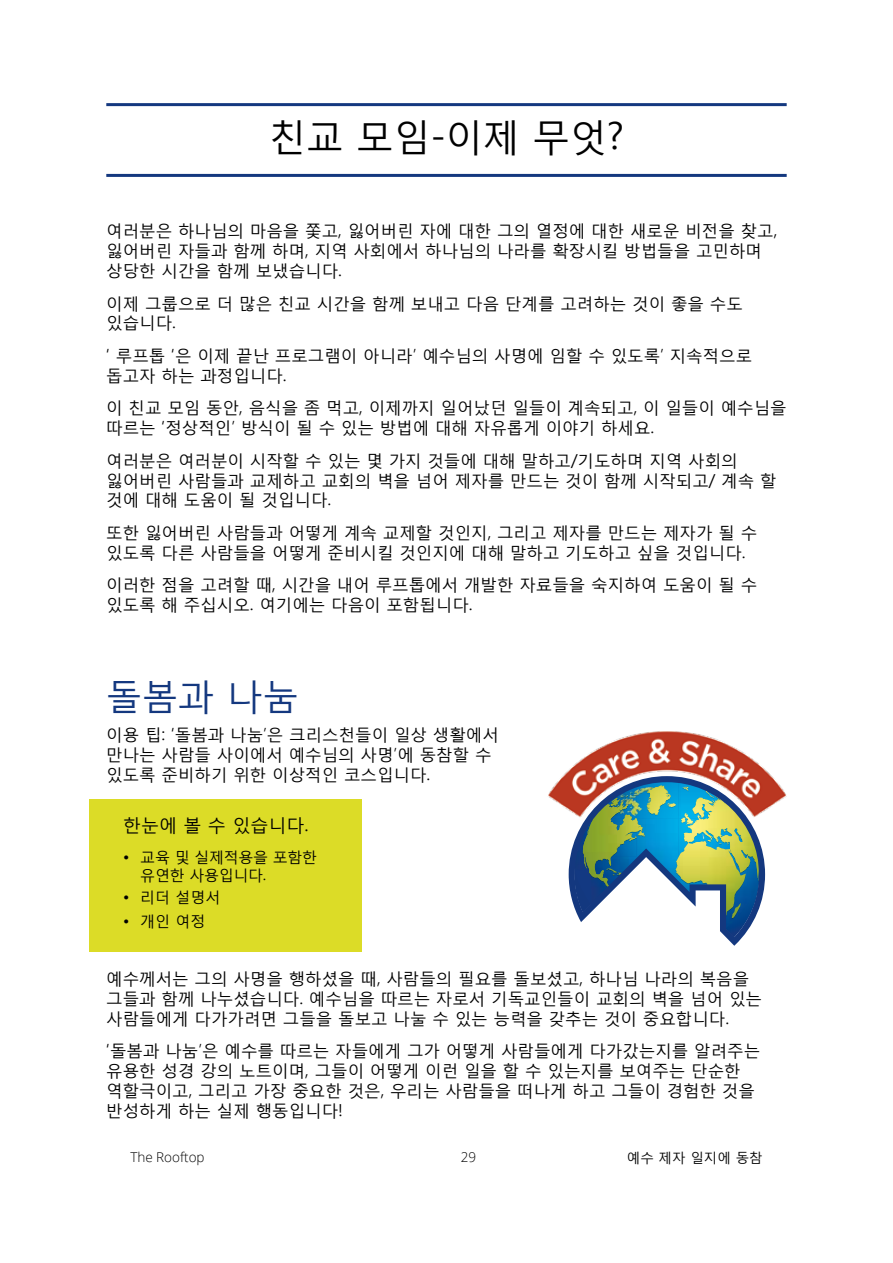
<style>
.page{position:relative;width:893px;height:1263px;background:#fff}
.page>*{position:absolute;margin:0;border:0;box-sizing:border-box;transform-origin:0 0}
.t1{font:37.5px "Malgun Gothic";letter-spacing:-.01em;color:#000}
.t2{font:36px "Malgun Gothic";color:#14387f}
.t3{font:18px "Malgun Gothic";color:#000}
.t4{font:16.5px/19.8px "Malgun Gothic";color:#000}
.t5{font:15px/18px "Malgun Gothic";letter-spacing:-.02em;color:#000}
.t6{font:300 13.5px "Open Sans";color:#000}
.t7{font:13.5px "Malgun Gothic";color:#000}
</style>
<div class="page">
<div style="left:89px;top:799px;width:272px;height:152px;background:#dcdc27"></div>
<img style="left:548px;top:731px;width:239px;height:80px">
<svg style="left:569px;top:776px;width:196px;height:170px"></svg>
<hr style="left:106px;top:103px;width:681px;height:3px;background:#14387f">
<hr style="left:106px;top:174px;width:681px;height:3px;background:#14387f">
<h1 class="t1" style="left:269px;top:114px;width:356px">친교 모임-이제 무엇?</h1>
<p class="t4" style="left:106px;top:221px;width:672px">여러분은 하나님의 마음을 쫓고, 잃어버린 자에 대한 그의 열정에 대한 새로운 비전을 찾고, 잃어버린 자들과 함께 하며, 지역 사회에서 하나님의 나라를 확장시킬 방법들을 고민하며 상당한 시간을 함께 보냈습니다.</p>
<p class="t4" style="left:106px;top:293px;width:638px">이제 그룹으로 더 많은 친교 시간을 함께 보내고 다음 단계를 고려하는 것이 좋을 수도 있습니다.</p>
<p class="t4" style="left:106px;top:345px;width:647px">‘ 루프톱 ‘은 이제 끝난 프로그램이 아니라’ 예수님의 사명에 임할 수 있도록’ 지속적으로 돕고자 하는 과정입니다.</p>
<p class="t4" style="left:106px;top:398px;width:682px">이 친교 모임 동안, 음식을 좀 먹고, 이제까지 일어났던 일들이 계속되고, 이 일들이 예수님을 따르는 ‘정상적인’ 방식이 될 수 있는 방법에 대해 자유롭게 이야기 하세요.</p>
<p class="t4" style="left:106px;top:450px;width:672px">여러분은 여러분이 시작할 수 있는 몇 가지 것들에 대해 말하고/기도하며 지역 사회의 잃어버린 사람들과 교제하고 교회의 벽을 넘어 제자를 만드는 것이 함께 시작되고/ 계속 할 것에 대해 도움이 될 것입니다.</p>
<p class="t4" style="left:106px;top:522px;width:652px">또한 잃어버린 사람들과 어떻게 계속 교제할 것인지, 그리고 제자를 만드는 제자가 될 수 있도록 다른 사람들을 어떻게 준비시킬 것인지에 대해 말하고 기도하고 싶을 것입니다.</p>
<p class="t4" style="left:106px;top:575px;width:652px">이러한 점을 고려할 때, 시간을 내어 루프톱에서 개발한 자료들을 숙지하여 도움이 될 수 있도록 해 주십시오. 여기에는 다음이 포함됩니다.</p>
<h2 class="t2" style="left:106px;top:674px;width:194px">돌봄과 나눔</h2>
<p class="t4" style="left:106px;top:724px;width:394px">이용 팁: ‘돌봄과 나눔’은 크리스천들이 일상 생활에서 만나는 사람들 사이에서 예수님의 사명’에 동참할 수 있도록 준비하기 위한 이상적인 코스입니다.</p>
<p class="t3" style="left:123px;top:814px;width:186px">한눈에 볼 수 있습니다.</p>
<p class="t5" style="left:140px;top:848px;width:178px;text-indent:-17px">• 교육 및 실제적용을 포함한 유연한 사용입니다.</p>
<p class="t5" style="left:123px;top:888px;width:99px">• 리더 설명서</p>
<p class="t5" style="left:123px;top:912px;width:84px">• 개인 여정</p>
<p class="t4" style="left:106px;top:969px;width:657px">예수께서는 그의 사명을 행하셨을 때, 사람들의 필요를 돌보셨고, 하나님 나라의 복음을 그들과 함께 나누셨습니다. 예수님을 따르는 자로서 기독교인들이 교회의 벽을 넘어 있는 사람들에게 다가가려면 그들을 돌보고 나눌 수 있는 능력을 갖추는 것이 중요합니다.</p>
<p class="t4" style="left:106px;top:1041px;width:655px">‘돌봄과 나눔’은 예수를 따르는 자들에게 그가 어떻게 사람들에게 다가갔는지를 알려주는 유용한 성경 강의 노트이며, 그들이 어떻게 이런 일을 할 수 있는지를 보여주는 단순한 역할극이고, 그리고 가장 중요한 것은, 우리는 사람들을 떠나게 하고 그들이 경험한 것을 반성하게 하는 실제 행동입니다!</p>
<p class="t6" style="left:130px;top:1148px;width:76px">The Rooftop</p>
<p class="t6" style="left:461px;top:1148px;width:17px">29</p>
<p class="t7" style="left:627px;top:1149px;width:137px">예수 제자 일지에 동참</p>
</div>
